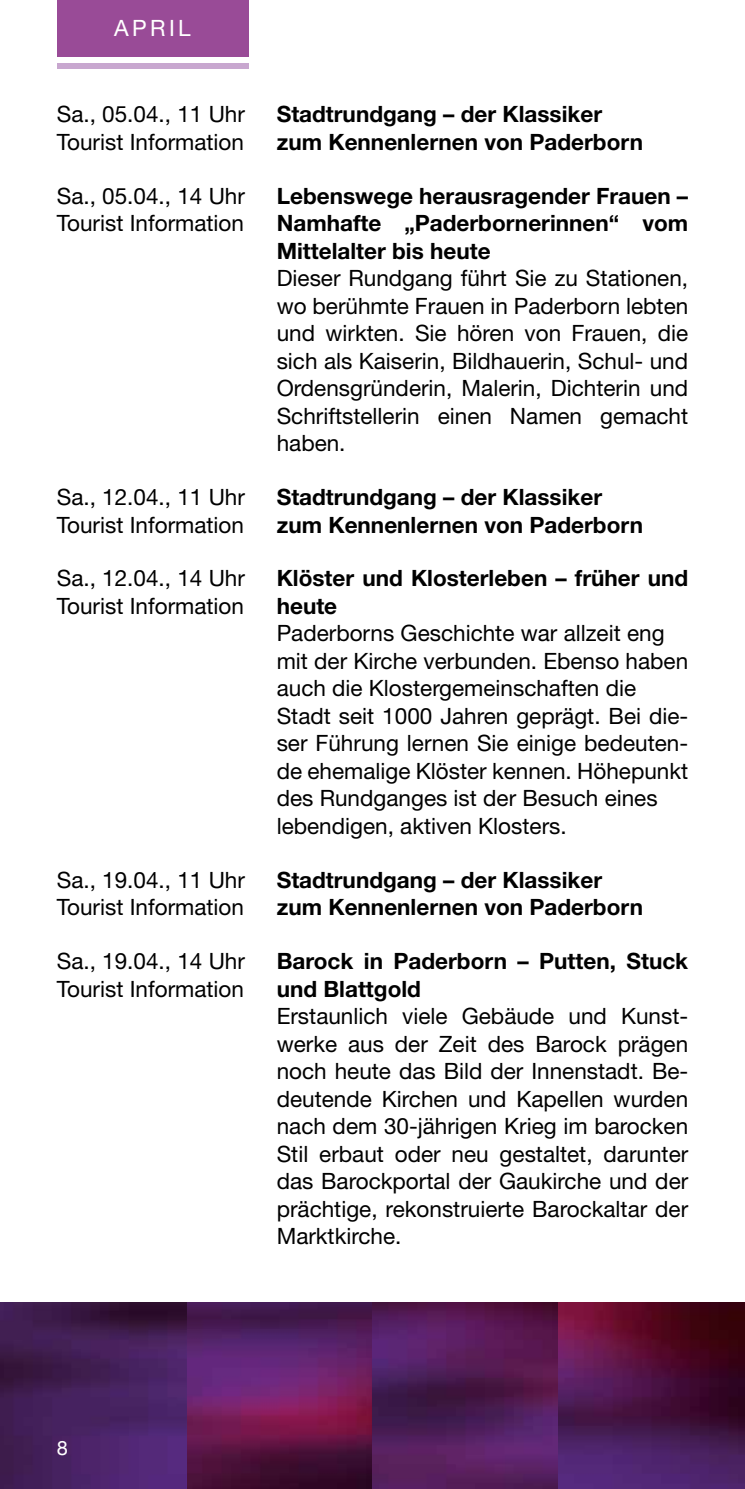
<style>
.page{position:relative;width:745px;height:1489px;background:#fff}
.page>*{position:absolute;margin:0;border:0;box-sizing:border-box;transform-origin:0 0}
.t1{font:22.5px/27.5px "Helvetica Neue LT Pro";color:#000}
.t2{font:700 22.5px/27.5px "Helvetica Neue LT Pro";color:#000}
.t3{font:22.5px "Helvetica Neue LT Pro";letter-spacing:.15em;color:#fff}
.t4{font:20px "Helvetica Neue";color:#fff}
</style>
<div class="page">
<img style="left:0;top:1302px;width:745px;height:186px">
<div style="left:57px;top:0;width:191px;height:57px;background:#994b97"></div>
<div style="left:57px;top:64px;width:191px;height:5px;background:#c8a7cf"></div>
<p class="t3" style="left:114px;top:14px;width:78px">APRIL</p>
<p class="t1" style="left:57px;top:100px;width:190px">Sa., 05.04., 11 Uhr<br>Tourist Information</p>
<p class="t1" style="left:57px;top:181px;width:190px">Sa., 05.04., 14 Uhr<br>Tourist Information</p>
<p class="t1" style="left:57px;top:483px;width:190px">Sa., 12.04., 11 Uhr<br>Tourist Information</p>
<p class="t1" style="left:57px;top:564px;width:190px">Sa., 12.04., 14 Uhr<br>Tourist Information</p>
<p class="t1" style="left:57px;top:865px;width:190px">Sa., 19.04., 11 Uhr<br>Tourist Information</p>
<p class="t1" style="left:57px;top:946px;width:190px">Sa., 19.04., 14 Uhr<br>Tourist Information</p>
<p class="t2" style="left:276px;top:100px;width:367px">Stadtrundgang – der Klassiker zum Kennenlernen von Paderborn</p>
<p class="t2" style="left:276px;top:181px;width:413px;text-align:justify">Lebenswege herausragender Frauen – Namhafte „Paderbornerinnen“ vom Mittelalter bis heute</p>
<p class="t1" style="left:276px;top:264px;width:413px;text-align:justify">Dieser Rundgang führt Sie zu Stationen, wo berühmte Frauen in Paderborn lebten und wirkten. Sie hören von Frauen, die sich als Kaiserin, Bildhauerin, Schul- und Ordensgründerin, Malerin, Dichterin und Schriftstellerin einen Namen gemacht haben.</p>
<p class="t2" style="left:276px;top:483px;width:367px">Stadtrundgang – der Klassiker zum Kennenlernen von Paderborn</p>
<p class="t2" style="left:276px;top:564px;width:412px">Klöster und Klosterleben – früher und heute</p>
<p class="t1" style="left:276px;top:619px;width:413px">Paderborns Geschichte war allzeit eng mit der Kirche verbunden. Ebenso haben auch die Klostergemeinschaften die Stadt seit 1000 Jahren geprägt. Bei die&shy;ser Führung lernen Sie einige bedeuten&shy;de ehemalige Klöster kennen. Höhepunkt des Rundganges ist der Besuch eines lebendigen, aktiven Klosters.</p>
<p class="t2" style="left:276px;top:865px;width:367px">Stadtrundgang – der Klassiker zum Kennenlernen von Paderborn</p>
<p class="t2" style="left:276px;top:946px;width:413px">Barock in Paderborn – Putten, Stuck und Blattgold</p>
<p class="t1" style="left:276px;top:1001px;width:413px;text-align:justify">Erstaunlich viele Gebäude und Kunst&shy;werke aus der Zeit des Barock prägen noch heute das Bild der Innenstadt. Be&shy;deutende Kirchen und Kapellen wurden nach dem 30-jährigen Krieg im barocken Stil erbaut oder neu gestaltet, darunter das Barockportal der Gaukirche und der prächtige, rekonstruierte Barockaltar der Marktkirche.</p>
<p class="t4" style="left:57px;top:1433px;width:13px">8</p>
</div>
